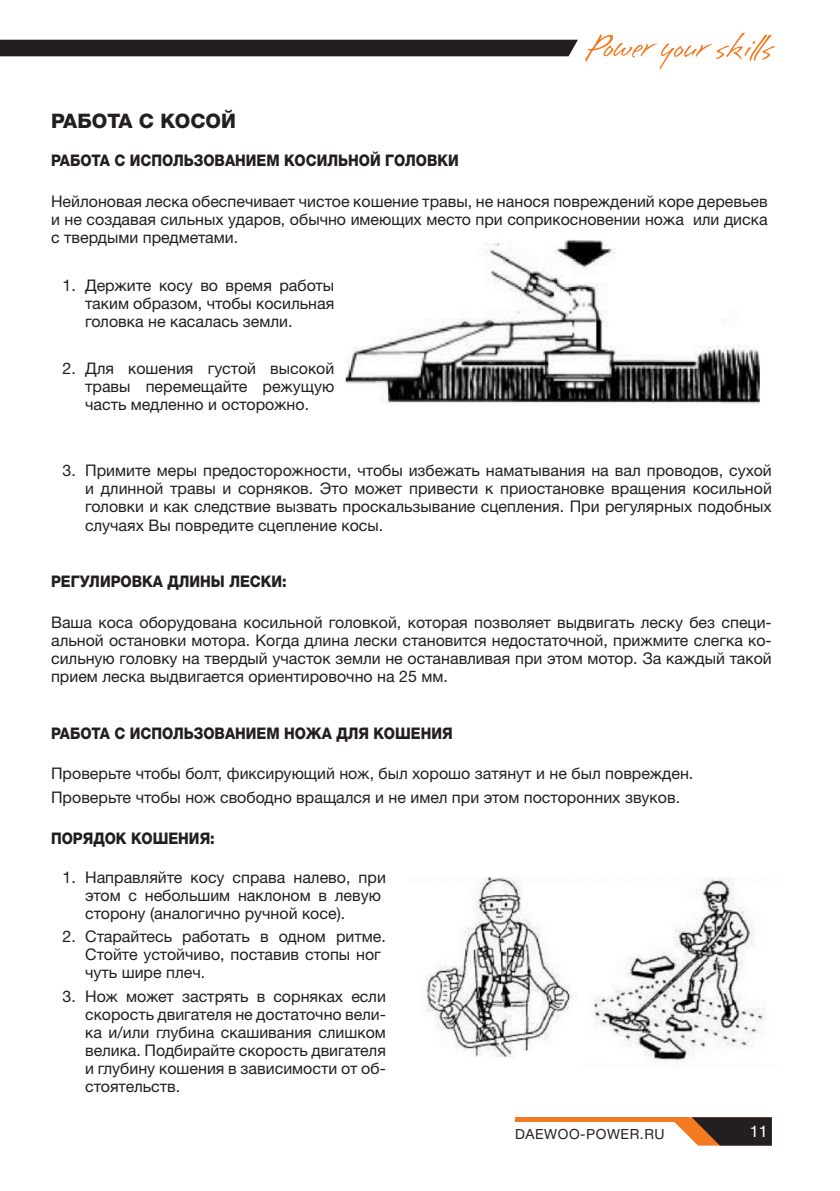
<style>
.page{position:relative;width:840px;height:1191px;background:#fff}
.page>*{position:absolute;margin:0;border:0;box-sizing:border-box;transform-origin:0 0}
.ЗАГОЛОВОК{font:800 20px "Helvetica Neue LTW1 G";color:#231f20}
.Основной_текст{font:16px/18px "Helvetica Neue LTW1 G";color:#231f20;text-align:justify}
.Подзаголовок{font:800 16px "Helvetica Neue LTW1 G";color:#231f20;scale:.9 1}
.t1{font:16px "Helvetica Neue Cyr";color:#fff}
.t2{font:14px "Helvetica 5 Normal";letter-spacing:.04em;color:#231f20}
</style>
<div class="page">
<div style="left:0;top:40px;width:577px;height:16px;background:#231f20"></div>
<svg style="left:585px;top:33px;width:189px;height:36px"></svg>
<svg style="left:674px;top:1117px;width:97px;height:28px;background:#654937"></svg>
<div style="left:514px;top:1117px;width:174px;height:5px;background:#f47921"></div>
<img style="left:345px;top:239px;width:415px;height:165px">
<img style="left:426px;top:877px;width:146px;height:181px">
<img style="left:593px;top:877px;width:172px;height:187px">
<p class="ЗАГОЛОВОК" style="left:51px;top:109px;width:186px">РАБОТА С КОСОЙ</p>
<p class="Подзаголовок" style="left:51px;top:151px;width:454px">РАБОТА С ИСПОЛЬЗОВАНИЕМ КОСИЛЬНОЙ ГОЛОВКИ</p>
<p class="Основной_текст" style="left:51px;top:192px;width:717px">Нейлоновая леска обеспечивает чистое кошение травы, не нанося повреждений коре деревьев и не создавая сильных ударов, обычно имеющих место при соприкосновении ножа или диска с твердыми предметами.</p>
<p class="Основной_текст" style="left:85px;top:276px;width:250px;text-indent:-23px">1. Держите косу во время работы таким образом, чтобы косильная головка не касалась земли.</p>
<p class="Основной_текст" style="left:85px;top:359px;width:250px;text-indent:-23px">2. Для кошения густой высокой травы перемещайте режущую часть медленно и осторожно.</p>
<p class="Основной_текст" style="left:85px;top:462px;width:688px;text-indent:-23px">3. Примите меры предосторожности, чтобы избежать наматывания на вал проводов, сухой и длинной травы и сорняков. Это может привести к приостановке вращения косильной головки и как следствие вызвать проскальзывание сцепления. При регулярных подобных случаях Вы повредите сцепление косы.</p>
<p class="Подзаголовок" style="left:51px;top:572px;width:263px">РЕГУЛИРОВКА ДЛИНЫ ЛЕСКИ:</p>
<p class="Основной_текст" style="left:51px;top:613px;width:722px">Ваша коса оборудована косильной головкой, которая позволяет выдвигать леску без специ&shy;альной остановки мотора. Когда длина лески становится недостаточной, прижмите слегка ко&shy;сильную головку на твердый участок земли не останавливая при этом мотор. За каждый такой прием леска выдвигается ориентировочно на 25 мм.</p>
<p class="Подзаголовок" style="left:51px;top:723px;width:447px">РАБОТА С ИСПОЛЬЗОВАНИЕМ НОЖА ДЛЯ КОШЕНИЯ</p>
<p class="Основной_текст" style="left:51px;top:764px;width:643px">Проверьте чтобы болт, фиксирующий нож, был хорошо затянут и не был поврежден.</p>
<p class="Основной_текст" style="left:51px;top:788px;width:630px">Проверьте чтобы нож свободно вращался и не имел при этом посторонних звуков.</p>
<p class="Подзаголовок" style="left:51px;top:828px;width:183px">ПОРЯДОК КОШЕНИЯ:</p>
<p class="Основной_текст" style="left:85px;top:867px;width:302px;text-align:left;text-indent:-23px">1. Направляйте косу справа налево, при этом с небольшим наклоном в левую сторону (аналогично ручной косе).</p>
<p class="Основной_текст" style="left:85px;top:927px;width:302px;text-align:left;text-indent:-23px">2. Старайтесь работать в одном ритме.<br>Стойте устойчиво, поставив стопы ног чуть шире плеч.</p>
<p class="Основной_текст" style="left:85px;top:987px;width:302px;text-indent:-23px">3. Нож может застрять в сорняках если скорость двигателя не достаточно вели&shy;ка и/или глубина скашивания слишком велика. Подбирайте скорость двигателя и глубину кошения в зависимости от об&shy;стоятельств.</p>
<p class="t2" style="left:514px;top:1126px;width:151px">DAEWOO-POWER.RU</p>
<p class="t1" style="left:749px;top:1122px;width:19px">11</p>
</div>
